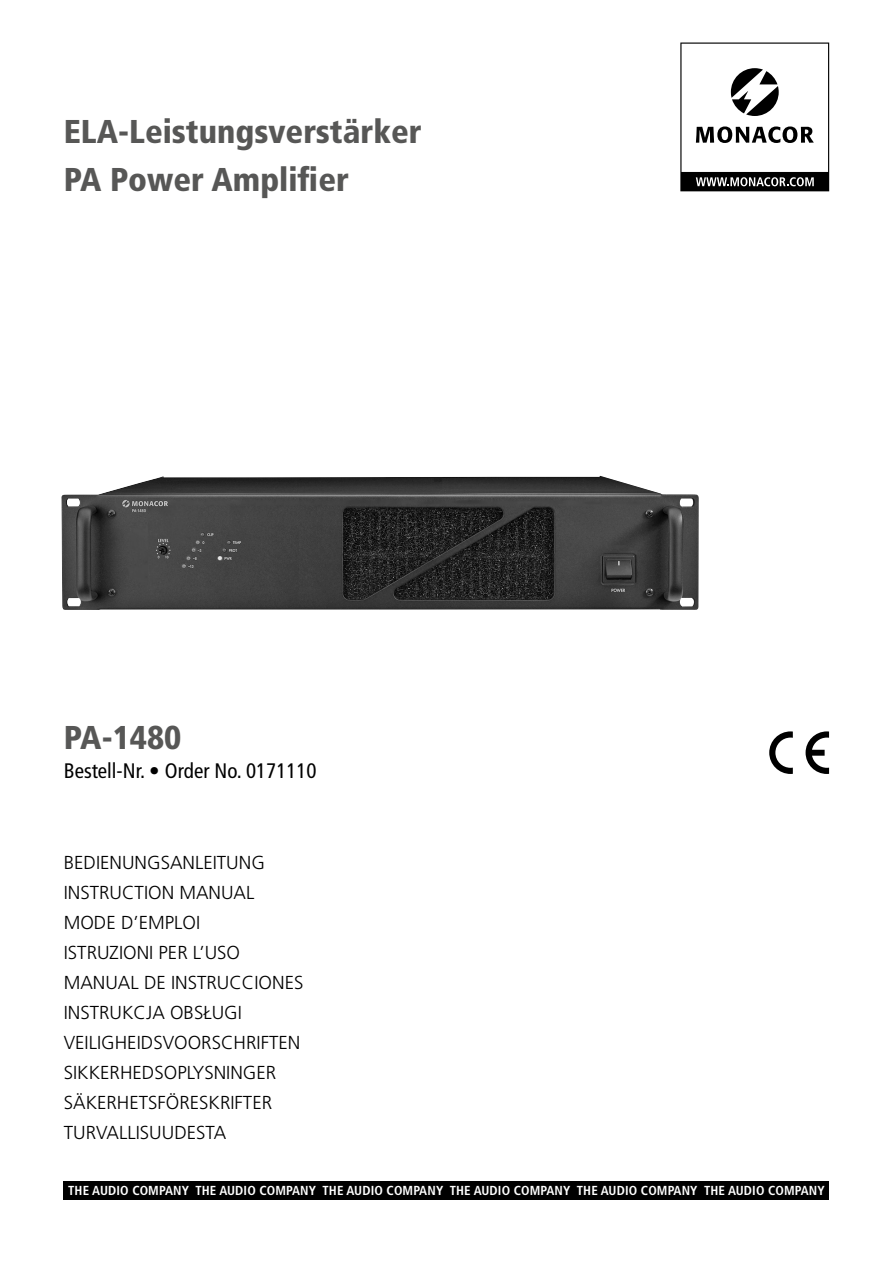
<style>
.page{position:relative;width:893px;height:1263px;background:#fff}
.page>*{position:absolute;margin:0;border:0;box-sizing:border-box;transform-origin:0 0}
.Artikel{font:900 condensed 33px "Frutiger LT Pro";color:#575756}
.Best_-Nr{font:condensed 21px "Frutiger LT Pro";color:#000}
.BDA{font:300 18.75px "Frutiger LT Pro";color:#000}
.t1{font:700 condensed 13.05px "Frutiger LT Pro";letter-spacing:.01em;color:#fff}
</style>
<div class="page">
<svg style="left:680px;top:43px;width:149px;height:148px"></svg>
<div style="left:64px;top:1181px;width:765px;height:18px;background:#000"></div>
<img style="left:61px;top:476px;width:638px;height:134px">
<svg style="left:769px;top:731px;width:60px;height:43px"></svg>
<p class="Artikel" style="left:64px;top:111px;width:359px">ELA-Leistungsverstärker</p>
<p class="Artikel" style="left:64px;top:160px;width:287px">PA Power Amplifier</p>
<p class="Artikel" style="left:64px;top:717px;width:119px">PA-1480</p>
<p class="Best_-Nr" style="left:64px;top:759px;width:254px">Bestell-Nr. • Order No. 0171110</p>
<p class="BDA" style="left:64px;top:851px;width:203px">BEDIENUNGSANLEITUNG</p>
<p class="BDA" style="left:64px;top:881px;width:192px">INSTRUCTION MANUAL</p>
<p class="BDA" style="left:64px;top:911px;width:138px">MODE D’EMPLOI</p>
<p class="BDA" style="left:64px;top:941px;width:178px">ISTRUZIONI PER L’USO</p>
<p class="BDA" style="left:64px;top:971px;width:241px">MANUAL DE INSTRUCCIONES</p>
<p class="BDA" style="left:64px;top:1001px;width:180px">INSTRUKCJA OBSŁUGI</p>
<p class="BDA" style="left:64px;top:1031px;width:238px">VEILIGHEIDSVOORSCHRIFTEN</p>
<p class="BDA" style="left:64px;top:1061px;width:214px">SIKKERHEDSOPLYSNINGER</p>
<p class="BDA" style="left:64px;top:1091px;width:210px">SÄKERHETSFÖRESKRIFTER</p>
<p class="BDA" style="left:64px;top:1121px;width:164px">TURVALLISUUDESTA</p>
<p class="t1" style="left:68px;top:1182px;width:758px">THE AUDIO COMPANY THE AUDIO COMPANY THE AUDIO COMPANY THE AUDIO COMPANY THE AUDIO COMPANY THE AUDIO COMPANY</p>
</div>
